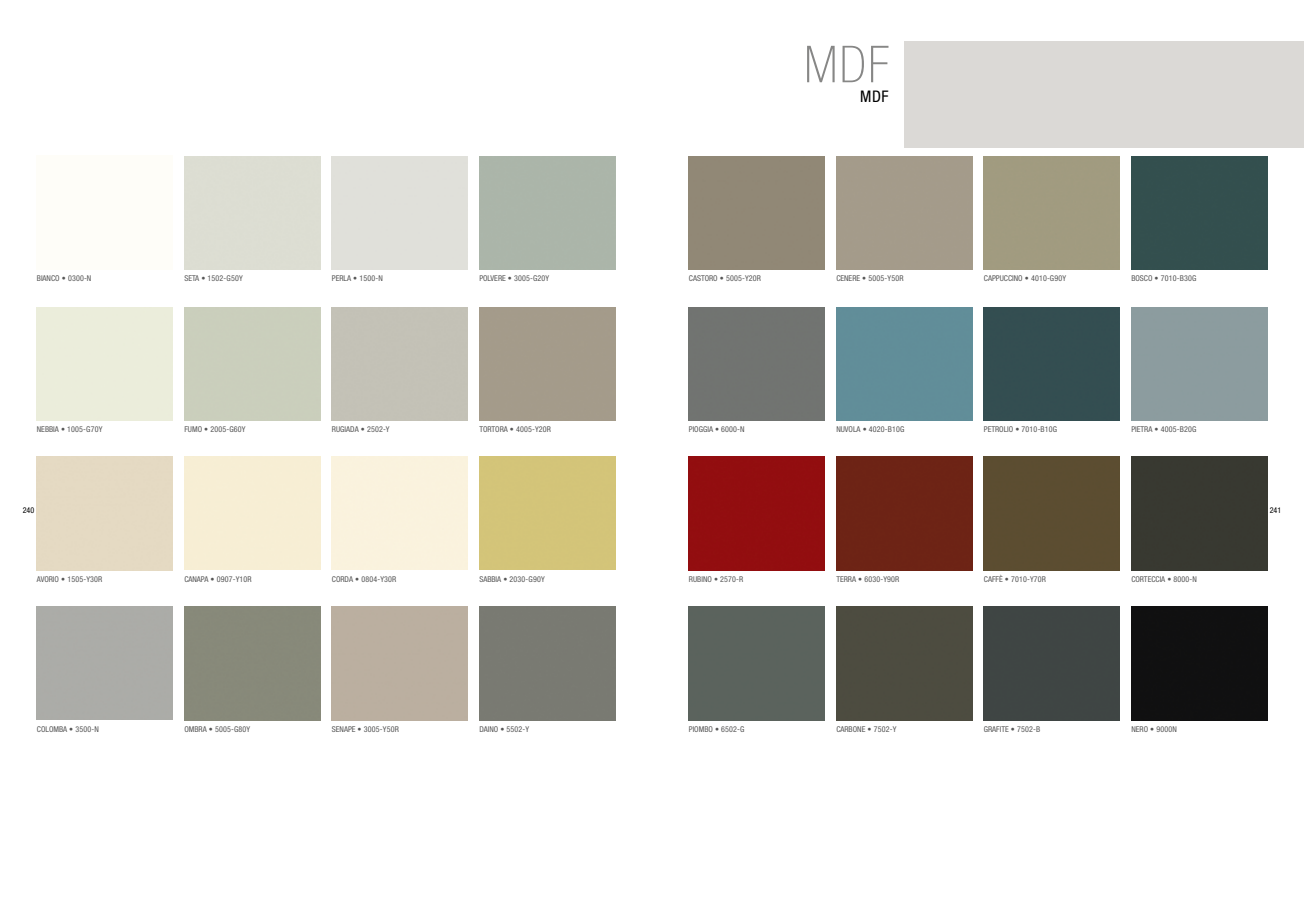
<style>
.page{position:relative;width:1304px;height:919px;background:#fff}
.page>*{position:absolute;margin:0;border:0;box-sizing:border-box;transform-origin:0 0}
.t1{font:100 condensed 51px "Helvetica Neue";color:#878786}
.t2{font:condensed 16px "Helvetica Neue";color:#000}
.t3{font:condensed 8px "Helvetica Neue";letter-spacing:.02em;color:#565656}
.t4{font:condensed 8px "Helvetica Neue";color:#565656}
.t5{font:condensed 8px "Helvetica Neue";color:#000}
</style>
<div class="page">
<div style="left:904px;top:41px;width:400px;height:106px;background:#dbd9d6"></div>
<div style="left:689px;top:456px;width:136px;height:114px;background:#920d0f"></div>
<div style="left:689px;top:606px;width:136px;height:114px;background:#5b635d"></div>
<div style="left:984px;top:307px;width:136px;height:113px;background:#334e51"></div>
<div style="left:984px;top:456px;width:136px;height:114px;background:#5c4d31"></div>
<div style="left:984px;top:606px;width:136px;height:114px;background:#3f4544"></div>
<div style="left:1131px;top:156px;width:136px;height:113px;background:#334f4e"></div>
<div style="left:1131px;top:456px;width:136px;height:114px;background:#383931"></div>
<div style="left:1131px;top:606px;width:136px;height:114px;background:#101011"></div>
<div style="left:836px;top:307px;width:136px;height:113px;background:#618d99"></div>
<div style="left:836px;top:456px;width:136px;height:114px;background:#6d2315"></div>
<div style="left:836px;top:606px;width:136px;height:114px;background:#4d4c40"></div>
<p class="t4" style="left:37px;top:274px;width:56px">BIANCO • 0300-N</p>
<p class="t3" style="left:37px;top:425px;width:67px">NEBBIA • 1005-G70Y</p>
<p class="t3" style="left:184px;top:274px;width:60px">SETA • 1502-G50Y</p>
<p class="t3" style="left:184px;top:425px;width:63px">FUMO • 2005-G60Y</p>
<p class="t4" style="left:332px;top:274px;width:52px">PERLA • 1500-N</p>
<p class="t4" style="left:332px;top:425px;width:59px">RUGIADA • 2502-Y</p>
<p class="t4" style="left:479px;top:274px;width:71px">POLVERE • 3005-G20Y</p>
<p class="t4" style="left:479px;top:425px;width:73px">TORTORA • 4005-Y20R</p>
<h1 class="t1" style="left:804px;top:36px;width:86px">MDF</h1>
<h2 class="t2" style="left:860px;top:87px;width:30px">MDF</h2>
<p class="t4" style="left:689px;top:274px;width:74px">CASTORO • 5005-Y20R</p>
<p class="t4" style="left:689px;top:425px;width:57px">PIOGGIA • 6000-N</p>
<p class="t3" style="left:836px;top:274px;width:69px">CENERE • 5005-Y50R</p>
<p class="t3" style="left:836px;top:425px;width:70px">NUVOLA • 4020-B10G</p>
<p class="t4" style="left:984px;top:274px;width:84px">CAPPUCCINO • 4010-G90Y</p>
<p class="t4" style="left:984px;top:425px;width:75px">PETROLIO • 7010-B10G</p>
<p class="t3" style="left:1131px;top:274px;width:67px">BOSCO • 7010-B30G</p>
<p class="t3" style="left:1131px;top:425px;width:66px">PIETRA • 4005-B20G</p>
<p class="t5" style="left:23px;top:506px;width:13px">240</p>
<p class="t5" style="left:1270px;top:506px;width:13px">241</p>
<p class="t3" style="left:37px;top:574px;width:67px">AVORIO • 1505-Y30R</p>
<p class="t4" style="left:37px;top:724px;width:64px">COLOMBA • 3500-N</p>
<p class="t3" style="left:184px;top:574px;width:69px">CANAPA • 0907-Y10R</p>
<p class="t3" style="left:184px;top:724px;width:67px">OMBRA • 5005-G80Y</p>
<p class="t3" style="left:332px;top:574px;width:66px">CORDA • 0804-Y30R</p>
<p class="t3" style="left:332px;top:724px;width:69px">SENAPE • 3005-Y50R</p>
<p class="t3" style="left:479px;top:574px;width:67px">SABBIA • 2030-G90Y</p>
<p class="t4" style="left:689px;top:574px;width:56px">RUBINO • 2570-R</p>
<p class="t4" style="left:479px;top:724px;width:51px">DAINO • 5502-Y</p>
<p class="t4" style="left:689px;top:724px;width:57px">PIOMBO • 6502-G</p>
<p class="t3" style="left:836px;top:574px;width:65px">TERRA • 6030-Y90R</p>
<p class="t4" style="left:836px;top:724px;width:62px">CARBONE • 7502-Y</p>
<p class="t3" style="left:984px;top:574px;width:64px">CAFFÈ • 7010-Y70R</p>
<p class="t4" style="left:984px;top:724px;width:58px">GRAFITE • 7502-B</p>
<p class="t4" style="left:1131px;top:574px;width:67px">CORTECCIA • 8000-N</p>
<p class="t3" style="left:1131px;top:724px;width:47px">NERO • 9000N</p>
</div>
